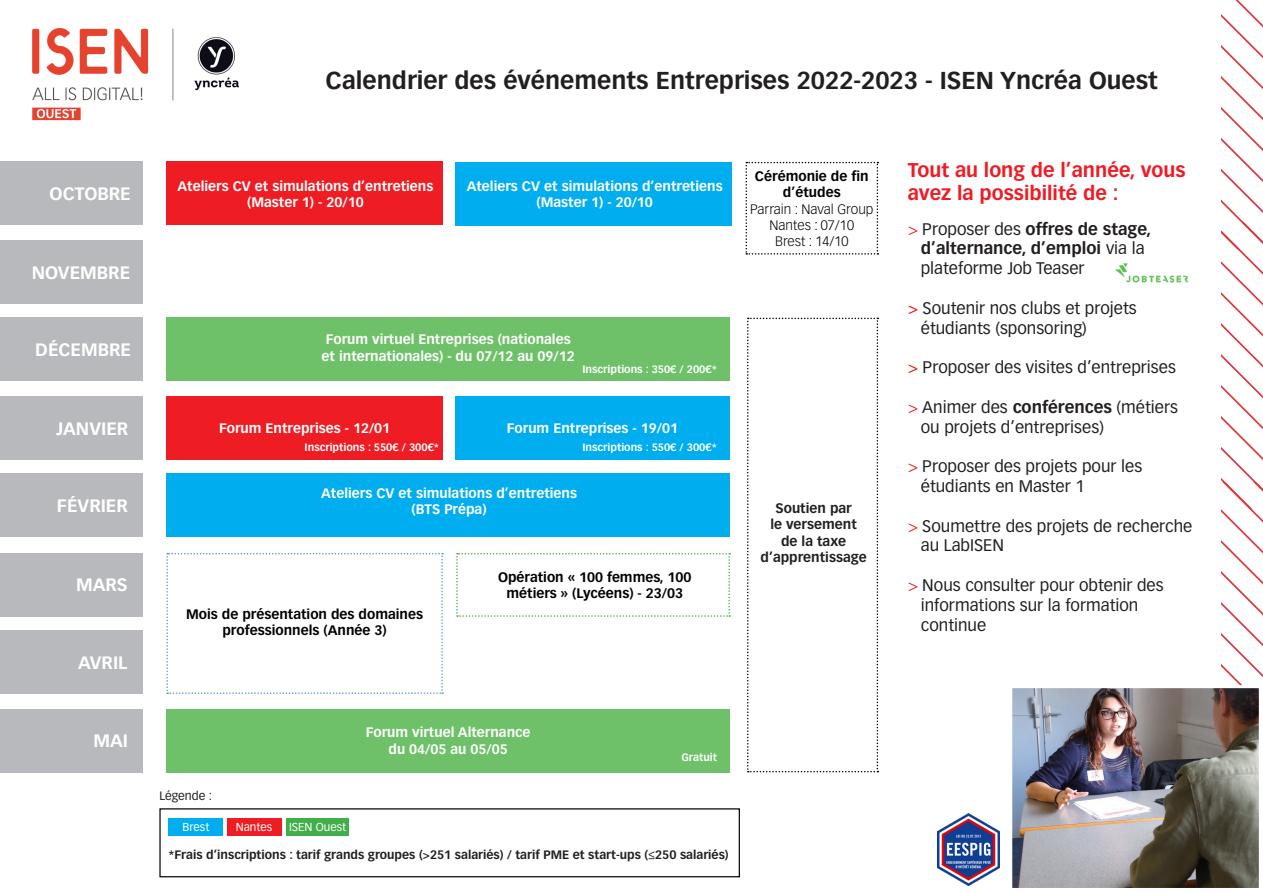
<style>
.page{position:relative;width:1263px;height:893px;background:#fff}
.page>*{position:absolute;margin:0;border:0;box-sizing:border-box;transform-origin:0 0}
.t1{font:700 24px "Vectora LT Std";color:#231f20}
.t2{font:700 19.5px/23.4px "Vectora LT Std";color:#ee1c25}
.t3{font:700 17.7px "Vectora LT Std";color:#fff}
.t4{font:16.5px/19.8px "Vectora LT Std";color:#231f20}
.t5{font:700 13.5px/16.2px "Vectora LT Std";color:#fff;text-align:center}
.t6{font:700 13.5px/16.2px "Vectora LT Std";color:#000;text-align:center}
.t7{font:700 13.5px/16.2px "Vectora LT Std";color:#231f20;text-align:center}
.t8{font:300 13.5px "Vectora LT Std";color:#000}
.t9{font:700 12px "Vectora LT Std";color:#231f20}
.t10{font:12px "Vectora LT Std";color:#231f20}
.t11{font:11.4px "Vectora LT Std";color:#fff}
.t12{font:700 10.5px "Vectora LT Std";color:#fff}
.s1{font-weight:300}
.s2{font-weight:300;color:#f60001}
.s3{font-weight:700}
.s4{color:#f60001}
</style>
<div class="page">
<svg style="left:1221px;top:0;width:42px;height:685px"></svg>
<div style="left:168px;top:819px;width:55px;height:17px;background:#00aeef"></div>
<div style="left:227px;top:819px;width:55px;height:17px;background:#ee1d23"></div>
<div style="left:286px;top:819px;width:63px;height:17px;background:#40ae49"></div>
<img style="left:1013px;top:689px;width:245px;height:198px">
<div style="left:1009px;top:685px;width:253px;height:206px;border:3px solid #fff"></div>
<img style="left:937px;top:813px;width:62px;height:72px">
<div style="left:0;top:240px;width:142px;height:64px;background:#b8b9bc"></div>
<div style="left:0;top:317px;width:142px;height:64px;background:#b8b9bc"></div>
<div style="left:0;top:396px;width:142px;height:63px;background:#b8b9bc"></div>
<div style="left:0;top:473px;width:142px;height:64px;background:#b8b9bc"></div>
<div style="left:0;top:553px;width:142px;height:63px;background:#b8b9bc"></div>
<div style="left:0;top:630px;width:142px;height:64px;background:#b8b9bc"></div>
<div style="left:0;top:709px;width:142px;height:63px;background:#b8b9bc"></div>
<div style="left:166px;top:162px;width:277px;height:63px;background:#ee1d23"></div>
<svg style="left:745px;top:162px;width:133px;height:93px"></svg>
<svg style="left:166px;top:553px;width:277px;height:141px"></svg>
<div style="left:159px;top:808px;width:581px;height:69px;border:1px solid #000"></div>
<div style="left:166px;top:317px;width:564px;height:64px;background:#6ec169"></div>
<div style="left:166px;top:709px;width:564px;height:63px;background:#6ec169"></div>
<div style="left:455px;top:162px;width:276px;height:64px;background:#00aeef"></div>
<svg style="left:747px;top:318px;width:131px;height:454px"></svg>
<div style="left:0;top:162px;width:142px;height:63px;background:#b8b9bc"></div>
<div style="left:166px;top:396px;width:277px;height:63px;background:#ee1d23"></div>
<div style="left:455px;top:396px;width:275px;height:63px;background:#00aeef"></div>
<div style="left:166px;top:473px;width:564px;height:64px;background:#00aeef"></div>
<svg style="left:456px;top:553px;width:274px;height:64px"></svg>
<img style="left:1115px;top:263px;width:73px;height:20px">
<img style="left:32px;top:27px;width:207px;height:94px">
<p class="t3" style="left:50px;top:183px;width:83px">OCTOBRE</p>
<p class="t3" style="left:32px;top:262px;width:100px">NOVEMBRE</p>
<p class="t3" style="left:35px;top:339px;width:97px">DÉCEMBRE</p>
<p class="t3" style="left:56px;top:417px;width:74px">JANVIER</p>
<p class="t3" style="left:57px;top:495px;width:72px">FÉVRIER</p>
<p class="t3" style="left:76px;top:574px;width:53px">MARS</p>
<p class="t3" style="left:78px;top:652px;width:51px">AVRIL</p>
<p class="t3" style="left:93px;top:730px;width:36px">MAI</p>
<p class="t1" style="left:326px;top:66px;width:834px">Calendrier des événements Entreprises 2022-2023 - ISEN Yncréa Ouest</p>
<p class="t5" style="left:177px;top:178px;width:257px">Ateliers CV et simulations d’entretiens</p>
<p class="t5" style="left:247px;top:194px;width:118px">(Master 1) - 20/10</p>
<p class="t5" style="left:467px;top:178px;width:257px">Ateliers CV et simulations d’entretiens</p>
<p class="t5" style="left:536px;top:194px;width:118px">(Master 1) - 20/10</p>
<p class="t6" style="left:750px;top:168px;width:125px">Cérémonie de fin d’études<br><span class="s1">Parrain : Naval Group</span></p>
<p class="t8" style="left:770px;top:217px;width:86px">Nantes : 07/10</p>
<p class="t8" style="left:775px;top:233px;width:75px">Brest : 14/10</p>
<p class="t5" style="left:322px;top:332px;width:255px">Forum virtuel Entreprises (nationales et internationales) - du 07/12 au 09/12</p>
<p class="t12" style="left:582px;top:363px;width:136px">Inscriptions : 350€ / 200€*</p>
<p class="t5" style="left:219px;top:420px;width:173px">Forum Entreprises - 12/01</p>
<p class="t5" style="left:507px;top:420px;width:173px">Forum Entreprises - 19/01</p>
<p class="t12" style="left:305px;top:441px;width:136px">Inscriptions : 550€ / 300€*</p>
<p class="t12" style="left:582px;top:441px;width:136px">Inscriptions : 550€ / 300€*</p>
<p class="t5" style="left:321px;top:485px;width:257px">Ateliers CV et simulations d’entretiens (BTS Prépa)</p>
<p class="t6" style="left:186px;top:606px;width:239px">Mois de présentation des domaines professionnels (Année 3)</p>
<p class="t6" style="left:498px;top:569px;width:195px">Opération « 100 femmes, 100 métiers » (Lycéens) - 23/03</p>
<p class="t7" style="left:760px;top:500px;width:108px">Soutien par<br>le versement de la taxe d’apprentissage</p>
<p class="t2" style="left:908px;top:158px;width:279px">Tout au long de l’année, vous avez la possibilité de :</p>
<p class="t4" style="left:921px;top:219px;width:232px;text-indent:-13px"><span class="s2">&gt;</span> Proposer des <span class="s3">offres de stage, d’alternance, d’emploi</span> via la plateforme Job Teaser</p>
<p class="t4" style="left:921px;top:298px;width:217px;text-indent:-13px"><span class="s4">&gt;</span> Soutenir nos clubs et projets étudiants (sponsoring)</p>
<p class="t4" style="left:908px;top:358px;width:269px"><span class="s4">&gt;</span> Proposer des visites d’entreprises</p>
<p class="t4" style="left:921px;top:397px;width:259px;text-indent:-13px"><span class="s2">&gt;</span> Animer des <span class="s3">conférences</span> (métiers ou projets d’entreprises)</p>
<p class="t4" style="left:921px;top:457px;width:223px;text-indent:-13px"><span class="s2">&gt;</span> Proposer des projets pour les étudiants en Master 1</p>
<p class="t4" style="left:921px;top:516px;width:273px;text-indent:-13px"><span class="s2">&gt;</span> Soumettre des projets de recherche au LabISEN</p>
<p class="t4" style="left:921px;top:575px;width:244px;text-indent:-13px"><span class="s2">&gt;</span> Nous consulter pour obtenir des informations sur la formation continue</p>
<p class="t10" style="left:159px;top:788px;width:54px">Légende :</p>
<p class="t11" style="left:182px;top:820px;width:29px">Brest</p>
<p class="t11" style="left:236px;top:820px;width:38px">Nantes</p>
<p class="t11" style="left:289px;top:820px;width:59px">ISEN Ouest</p>
<p class="t5" style="left:366px;top:724px;width:166px">Forum virtuel Alternance</p>
<p class="t5" style="left:388px;top:741px;width:121px">du 04/05 au 05/05</p>
<p class="t12" style="left:681px;top:751px;width:37px">Gratuit</p>
<p class="t9" style="left:168px;top:847px;width:562px">*Frais d’inscriptions : tarif grands groupes (&gt;251 salariés) / tarif PME et start-ups (≤250 salariés)</p>
</div>
